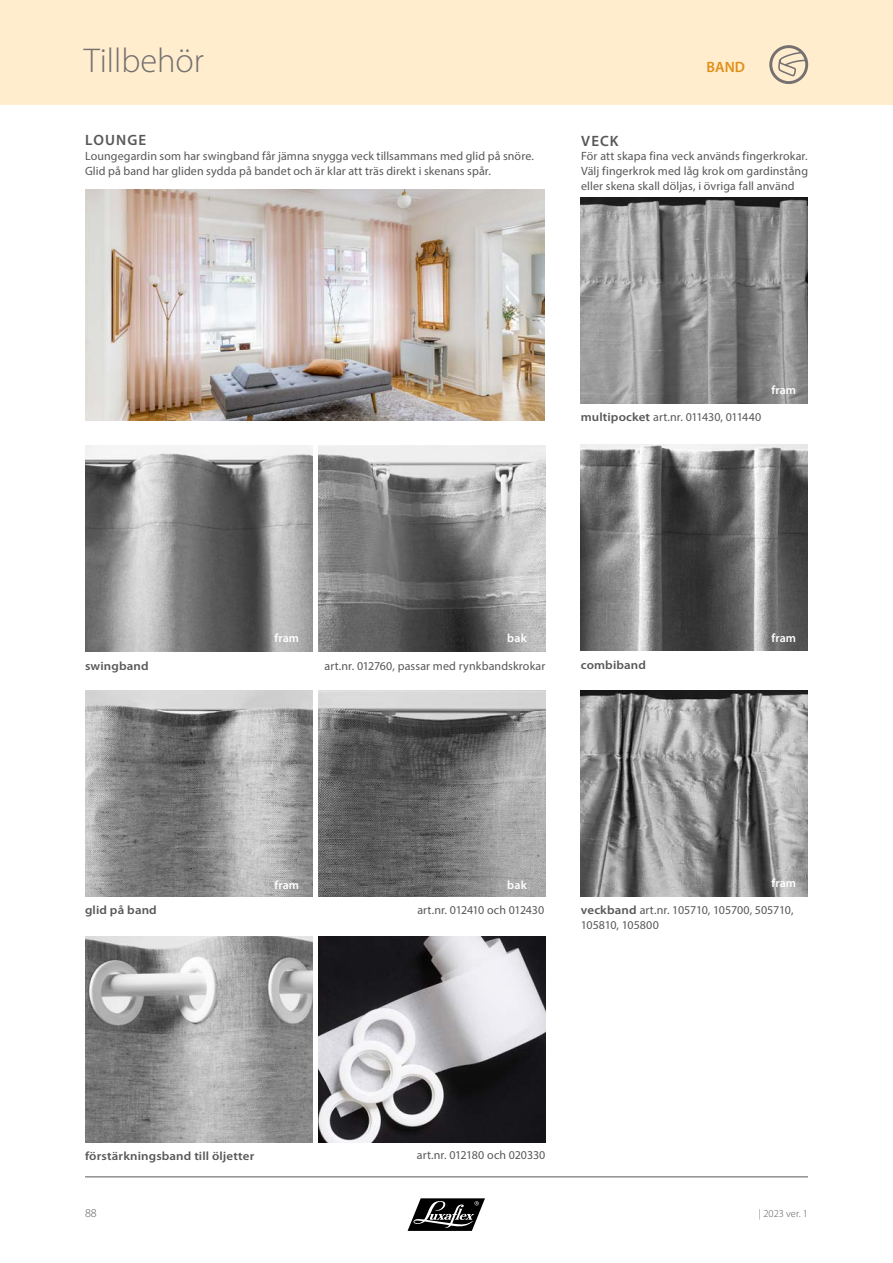
<style>
.page{position:relative;width:893px;height:1263px;background:#fff}
.page>*{position:absolute;margin:0;border:0;box-sizing:border-box;transform-origin:0 0}
.t1{font:300 34.5px "Myriad Pro";color:#757171}
.t2{font:600 15px "Myriad Pro";letter-spacing:.075em;color:#585858}
.t3{font:600 15px "Myriad Pro";color:#e18f19}
.t4{font:12px/15px "Myriad Pro";letter-spacing:.005em;color:#585858}
.t5{font:600 12px "Myriad Pro";letter-spacing:.01em;color:#585858;scale:1.08 1}
.t6{font:12px "Myriad Pro";letter-spacing:-.015em;color:#585858}
.t7{font:600 12px "Myriad Pro";letter-spacing:.01em;color:#fff}
.t8{font:12px "Myriad Pro";letter-spacing:-.02em;color:#585858}
.t9{font:300 12px "Myriad Pro";color:#585858}
.t10{font:300 10.5px "Myriad Pro";color:#585858}
.s1{font-weight:600}
</style>
<div class="page">
<hr style="left:85px;top:1176px;width:723px;height:1px;background:#585858">
<svg style="left:408px;top:1198px;width:77px;height:33px"></svg>
<div style="left:0;top:0;width:893px;height:104px;background:#ffedce"></div>
<div style="left:769px;top:45px;width:39px;height:39px;border:3px solid #757171;border-radius:50%"></div>
<svg style="left:776px;top:51px;width:31px;height:27px"></svg>
<img style="left:581px;top:445px;width:227px;height:206px">
<img style="left:581px;top:198px;width:227px;height:206px">
<img style="left:581px;top:691px;width:227px;height:206px">
<img style="left:85px;top:445px;width:227px;height:206px">
<img style="left:318px;top:445px;width:227px;height:206px">
<img style="left:85px;top:691px;width:227px;height:206px">
<img style="left:318px;top:691px;width:227px;height:206px">
<img style="left:85px;top:936px;width:227px;height:206px">
<img style="left:318px;top:936px;width:227px;height:206px">
<img style="left:85px;top:190px;width:460px;height:231px">
<h1 class="t1" style="left:84px;top:40px;width:121px">Tillbehör</h1>
<p class="t2" style="left:85px;top:132px;width:63px">LOUNGE</p>
<p class="t4" style="left:85px;top:148px;width:450px">Loungegardin som har swingband får jämna snygga veck tillsammans med glid på snöre.<br>Glid på band har gliden sydda på bandet och är klar att träs direkt i skenans spår.</p>
<p class="t3" style="left:707px;top:59px;width:40px">BAND</p>
<p class="t2" style="left:581px;top:132px;width:39px">VECK</p>
<p class="t4" style="left:581px;top:148px;width:229px;text-align:justify">För att skapa fina veck används fingerkrokar.<br>Välj fingerkrok med låg krok om gardinstång eller skena skall döljas, i övriga fall använd</p>
<p class="t6" style="left:581px;top:410px;width:182px"><span class="s1">multipocket</span> art.nr. 011430, 011440</p>
<p class="t7" style="left:771px;top:384px;width:26px">fram</p>
<p class="t7" style="left:274px;top:631px;width:26px">fram</p>
<p class="t7" style="left:507px;top:631px;width:21px">bak</p>
<p class="t7" style="left:771px;top:631px;width:26px">fram</p>
<p class="t5" style="left:85px;top:659px;width:60px">swingband</p>
<p class="t4" style="left:325px;top:658px;width:222px">art.nr. 012760, passar med rynkbandskrokar</p>
<p class="t5" style="left:581px;top:659px;width:62px">combiband</p>
<p class="t5" style="left:85px;top:903px;width:68px">glid på band</p>
<p class="t7" style="left:274px;top:878px;width:26px">fram</p>
<p class="t7" style="left:507px;top:878px;width:21px">bak</p>
<p class="t8" style="left:417px;top:902px;width:128px">art.nr. 012410 och 012430</p>
<p class="t7" style="left:771px;top:876px;width:26px">fram</p>
<p class="t4" style="left:581px;top:903px;width:214px"><span class="s1">veckband</span> art.nr. 105710, 105700, 505710,<br>105810, 105800</p>
<p class="t5" style="left:85px;top:1149px;width:158px">förstärkningsband till öljetter</p>
<p class="t4" style="left:417px;top:1147px;width:130px">art.nr. 012180 och 020330</p>
<p class="t9" style="left:85px;top:1205px;width:13px">88</p>
<p class="t10" style="left:759px;top:1207px;width:50px">| 2023 ver. 1</p>
</div>
